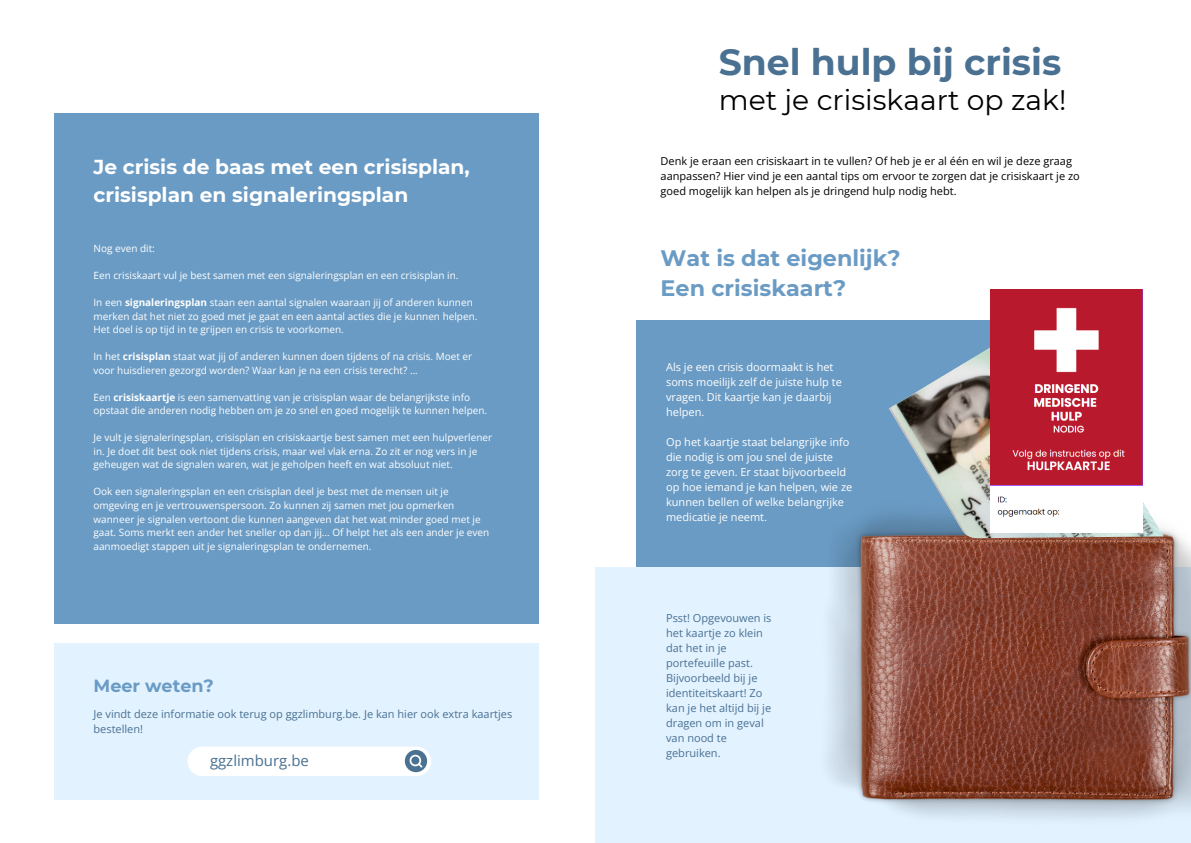
<style>
.page{position:relative;width:1191px;height:843px;background:#fff}
.page>*{position:absolute;margin:0;border:0;box-sizing:border-box;transform-origin:0 0}
.t1{font:700 36.2px "Montserrat";color:#4a7192}
.t2{font:28.2px "Montserrat";color:#000}
.t3{font:700 22.3px/30.5px "Montserrat";color:#6a9bc4}
.t4{font:700 20.2px/27.8px "Montserrat";color:#fff}
.t5{font:700 17.6px "Montserrat";color:#6a9bc4}
.t6{font:15px "Open Sans";color:#4a7192}
.t7{font:11px/15px "Open Sans";color:#fff}
.t8{font:11px/15px "Open Sans";color:#4a7192}
.t9{font:11px/15px "Open Sans";color:#000}
.t10{font:10px/13.5px "Open Sans";color:#fff}
.s1{font-weight:700}
</style>
<div class="page">
<div style="left:636px;top:320px;width:363px;height:378px;background:#6a9bc4"></div>
<div style="left:595px;top:566px;width:595px;height:276px;background:#e2f2ff"></div>
<img style="left:817px;top:515px;width:373px;height:303px">
<img style="left:888px;top:320px;width:275px;height:218px">
<img style="left:990px;top:290px;width:152px;height:242px">
<div style="left:54px;top:113px;width:484px;height:510px;background:#6a9bc4"></div>
<div style="left:54px;top:642px;width:484px;height:157px;background:#e2f2ff"></div>
<div style="left:187px;top:746px;width:244px;height:29px;background:#fff;border-radius:15px"></div>
<div style="left:405px;top:749px;width:22px;height:23px;background:#4a7192;border-radius:50%"></div>
<svg style="left:409px;top:754px;width:13px;height:13px"></svg>
<p class="t4" style="left:93px;top:153px;width:378px">Je crisis de baas met een crisisplan, crisisplan en signaleringsplan</p>
<p class="t10" style="left:93px;top:241px;width:63px">Nog even dit:</p>
<h3 class="t10" style="left:93px;top:268px;width:366px">Een crisiskaart vul je best samen met een signaleringsplan en een crisisplan in.</h3>
<p class="t10" style="left:93px;top:295px;width:385px">In een <span class="s1">signaleringsplan</span> staan een aantal signalen waaraan jij of anderen kunnen merken dat het niet zo goed met je gaat en een aantal acties die je kunnen helpen.<br>Het doel is op tijd in te grijpen en crisis te voorkomen.</p>
<p class="t10" style="left:93px;top:349px;width:380px">In het <span class="s1">crisisplan</span> staat wat jij of anderen kunnen doen tijdens of na crisis. Moet er voor huisdieren gezorgd worden? Waar kan je na een crisis terecht? ...</p>
<p class="t10" style="left:93px;top:390px;width:395px">Een <span class="s1">crisiskaartje</span> is een samenvatting van je crisisplan waar de belangrijkste info opstaat die anderen nodig hebben om je zo snel en goed mogelijk te kunnen helpen.</p>
<p class="t10" style="left:93px;top:430px;width:400px">Je vult je signaleringsplan, crisisplan en crisiskaartje best samen met een hulpverlener in. Je doet dit best ook niet tijdens crisis, maar wel vlak erna. Zo zit er nog vers in je geheugen wat de signalen waren, wat je geholpen heeft en wat absoluut niet.</p>
<p class="t10" style="left:93px;top:484px;width:397px">Ook een signaleringsplan en een crisisplan deel je best met de mensen uit je omgeving en je vertrouwenspersoon. Zo kunnen zij samen met jou opmerken wanneer je signalen vertoont die kunnen aangeven dat het wat minder goed met je gaat. Soms merkt een ander het sneller op dan jij... Of helpt het als een ander je even aanmoedigt stappen uit je signaleringsplan te ondernemen.</p>
<p class="t5" style="left:93px;top:674px;width:122px">Meer weten?</p>
<h4 class="t8" style="left:93px;top:705px;width:420px">Je vindt deze informatie ook terug op ggzlimburg.be. Je kan hier ook extra kaartjes bestellen!</h4>
<p class="t6" style="left:210px;top:750px;width:100px">ggzlimburg.be</p>
<p class="t1" style="left:718px;top:40px;width:344px">Snel hulp bij crisis</p>
<p class="t2" style="left:718px;top:83px;width:349px">met je crisiskaart op zak!</p>
<p class="t9" style="left:660px;top:154px;width:420px">Denk je eraan een crisiskaart in te vullen? Of heb je er al één en wil je deze graag aanpassen? Hier vind je een aantal tips om ervoor te zorgen dat je crisiskaart je zo goed mogelijk kan helpen als je dringend hulp nodig hebt.</p>
<p class="t3" style="left:660px;top:243px;width:241px">Wat is dat eigenlijk?<br>Een crisiskaart?</p>
<p class="t7" style="left:666px;top:359px;width:177px">Als je een crisis doormaakt is het soms moeilijk zelf de juiste hulp te vragen. Dit kaartje kan je daarbij helpen.</p>
<p class="t7" style="left:666px;top:434px;width:188px">Op het kaartje staat belangrijke info die nodig is om jou snel de juiste zorg te geven. Er staat bijvoorbeeld op hoe iemand je kan helpen, wie ze kunnen bellen of welke belangrijke medicatie je neemt.</p>
<p class="t8" style="left:666px;top:610px;width:107px">Psst! Opgevouwen is het kaartje zo klein dat het in je portefeuille past.<br>Bijvoorbeeld bij je identiteitskaart! Zo kan je het altijd bij je dragen om in geval van nood te gebruiken.</p>
</div>
